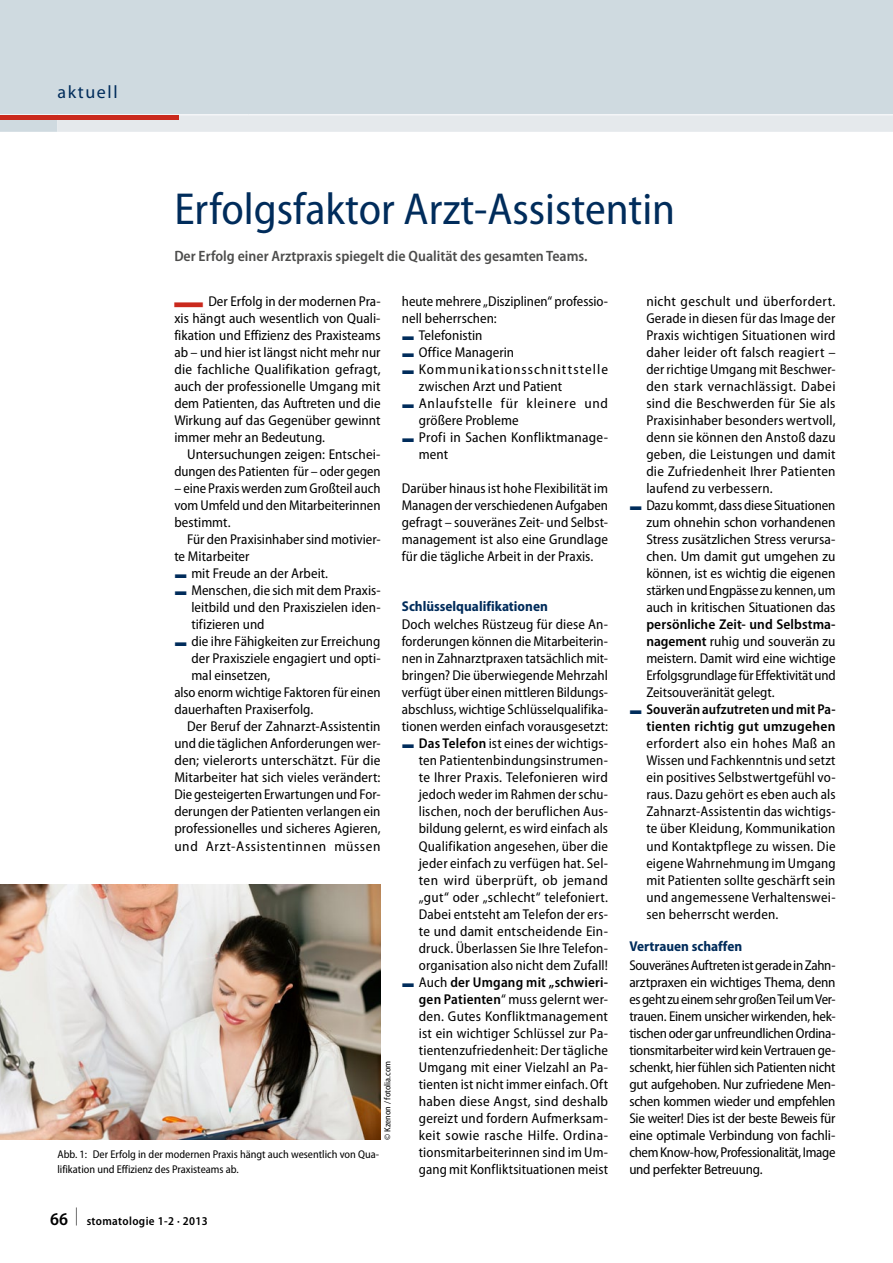
<style>
.page{position:relative;width:893px;height:1263px;background:#fff}
.page>*{position:absolute;margin:0;border:0;box-sizing:border-box;transform-origin:0 0}
._01_pw_head_gross{font:semi-condensed 45px "Myriad Pro";color:#002c5b}
._01_pw_Kopfzeile{font:18px "Myriad Pro";letter-spacing:.09em;color:#002c5b}
.t1{font:600 semi-condensed 18px "Myriad Pro";color:#000}
._01_pw_vorspann{font:600 semi-condensed 15px "Myriad Pro";color:#4d4d4c}
._01_pw_Aufzählung{font:semi-condensed 14.25px/17px "Myriad Pro";letter-spacing:.005em;color:#000;text-align:justify}
._01_pw_Fliesstext_oh{font:semi-condensed 14.25px/17px "Myriad Pro";color:#000;text-align:justify}
._01_pw_Fliesstext_mi{font:semi-condensed 14.25px/17px "Myriad Pro";color:#000;text-align:justify}
._01_pw_Fliesstext_An{font:semi-condensed 14.25px/17px "Myriad Pro";letter-spacing:.005em;color:#000;text-align:justify}
._01_pw_Aufzählung-2{font:semi-condensed 14.25px/17px "Myriad Pro";letter-spacing:.065em;color:#000}
._01_pw_Aufzählung-3{font:semi-condensed 14.25px/17px "Myriad Pro";letter-spacing:.045em;color:#000}
._01_pw_zwischenHead1{font:700 semi-condensed 14.25px "Myriad Pro";color:#002c5b}
.t2{font:600 semi-condensed 12px "Myriad Pro";letter-spacing:.03em;color:#000}
._02_pw_bildunterschr{font:semi-condensed 11.25px/15px "Myriad Pro";color:#000}
._02_pw_quelle{font:semi-condensed 9px "Myriad Pro";color:#000}
.s1{font-family:"Arial";font-stretch:normal;font-size:24.9px;color:#ca291d}
.s2{font-family:"S Buttons";font-stretch:normal;color:#002c5b}
.s3{font-weight:600}
</style>
<div class="page">
<img style="left:0;top:884px;width:381px;height:256px">
<div style="left:0;top:0;width:893px;height:132px;background:#cfdae0"></div>
<div style="left:57px;top:115px;width:836px;height:17px;background:#e5e9ec"></div>
<hr style="left:0;top:114px;width:57px;height:1px;background:#fff">
<hr style="left:57px;top:114px;width:192px;height:1px;background:#fff">
<hr style="left:249px;top:114px;width:644px;height:1px;background:#fff">
<div style="left:0;top:115px;width:179px;height:5px;background:#ca291d"></div>
<p class="_01_pw_Kopfzeile" style="left:57px;top:81px;width:62px">aktuell</p>
<p class="_01_pw_head_gross" style="left:174px;top:185px;width:502px">Erfolgsfaktor Arzt-Assistentin</p>
<p class="_01_pw_vorspann" style="left:174px;top:247px;width:415px">Der Erfolg einer Arztpraxis spiegelt die Qualität des gesamten Teams.</p>
<p class="_01_pw_Fliesstext_An" style="left:174px;top:293px;width:208px"><span class="s1">▬</span> Der Erfolg in der modernen Pra&shy;xis hängt auch wesentlich von Quali&shy;fikation und Effizienz des Praxisteams ab – und hier ist längst nicht mehr nur die fachliche Qualifikation gefragt, auch der professionelle Umgang mit dem Patienten, das Auftreten und die Wirkung auf das Gegenüber gewinnt immer mehr an Bedeutung.</p>
<p class="_01_pw_Fliesstext_mi" style="left:174px;top:446px;width:208px;text-align:right">Untersuchungen zeigen: Entschei&shy;dungen des Patienten für – oder gegen</p>
<p class="_01_pw_Fliesstext_mi" style="left:174px;top:480px;width:208px">– eine Praxis werden zum Großteil auch vom Umfeld und den Mitarbeiterinnen bestimmt.</p>
<p class="_01_pw_Fliesstext_mi" style="left:174px;top:531px;width:208px;text-indent:13px">Für den Praxisinhaber sind motivier&shy;te Mitarbeiter</p>
<p class="_01_pw_Aufzählung" style="left:174px;top:565px;width:155px"><span class="s2">F</span> mit Freude an der Arbeit.</p>
<p class="_01_pw_Aufzählung" style="left:191px;top:582px;width:191px;text-indent:-17px"><span class="s2">F</span> Menschen, die sich mit dem Praxis&shy;leitbild und den Praxiszielen iden&shy;tifizieren und</p>
<p class="_01_pw_Aufzählung" style="left:191px;top:633px;width:191px;text-indent:-17px"><span class="s2">F</span> die ihre Fähigkeiten zur Erreichung der Praxisziele engagiert und opti&shy;mal einsetzen,</p>
<p class="_01_pw_Fliesstext_oh" style="left:174px;top:684px;width:208px">also enorm wichtige Faktoren für einen dauerhaften Praxiserfolg.</p>
<p class="_01_pw_Fliesstext_mi" style="left:174px;top:718px;width:208px;text-indent:13px">Der Beruf der Zahnarzt-Assistentin und die täglichen Anforderungen wer&shy;den; vielerorts unterschätzt. Für die Mitarbeiter hat sich vieles verändert:<br>Die gesteigerten Erwartungen und For&shy;derungen der Patienten verlangen ein professionelles und sicheres Agieren, und Arzt-Assistentinnen müssen</p>
<p class="_01_pw_Fliesstext_mi" style="left:402px;top:293px;width:208px">heute mehrere „Disziplinen“ professio&shy;nell beherrschen:</p>
<p class="_01_pw_Aufzählung" style="left:402px;top:327px;width:82px"><span class="s2">F</span> Telefonistin</p>
<p class="_01_pw_Aufzählung" style="left:402px;top:344px;width:114px"><span class="s2">F</span> Office Managerin</p>
<p class="_01_pw_Aufzählung-2" style="left:419px;top:361px;width:191px;text-indent:-17px"><span class="s2">F</span> Kommunikationsschnittstelle zwischen Arzt und Patient</p>
<p class="_01_pw_Aufzählung-3" style="left:419px;top:395px;width:191px;text-indent:-17px"><span class="s2">F</span> Anlaufstelle für kleinere und größere Probleme</p>
<p class="_01_pw_Aufzählung" style="left:419px;top:429px;width:191px;text-indent:-17px"><span class="s2">F</span> Profi in Sachen Konfliktmanage&shy;ment</p>
<p class="_01_pw_Fliesstext_oh" style="left:402px;top:480px;width:208px">Darüber hinaus ist hohe Flexibilität im Managen der verschiedenen Aufgaben gefragt – souveränes Zeit- und Selbst&shy;management ist also eine Grundlage für die tägliche Arbeit in der Praxis.</p>
<p class="_01_pw_zwischenHead1" style="left:402px;top:598px;width:148px">Schlüsselqualifikationen</p>
<p class="_01_pw_Fliesstext_oh" style="left:402px;top:616px;width:208px">Doch welches Rüstzeug für diese An&shy;forderungen können die Mitarbeiterin&shy;nen in Zahnarztpraxen tatsächlich mit&shy;bringen? Die überwiegende Mehrzahl verfügt über einen mittleren Bildungs&shy;abschluss, wichtige Schlüsselqualifika&shy;tionen werden einfach vorausgesetzt:</p>
<p class="_01_pw_Aufzählung" style="left:419px;top:735px;width:191px;text-indent:-17px"><span class="s2">F</span> <span class="s3">Das Telefon</span> ist eines der wichtigs&shy;ten Patientenbindungsinstrumen&shy;te Ihrer Praxis. Telefonieren wird jedoch weder im Rahmen der schu&shy;lischen, noch der beruflichen Aus&shy;bildung gelernt, es wird einfach als Qualifikation angesehen, über die jeder einfach zu verfügen hat. Sel&shy;ten wird überprüft, ob jemand „gut“ oder „schlecht“ telefoniert.<br>Dabei entsteht am Telefon der ers&shy;te und damit entscheidende Ein&shy;druck. Überlassen Sie Ihre Telefon&shy;organisation also nicht dem Zufall!</p>
<p class="_01_pw_Aufzählung" style="left:419px;top:974px;width:191px;text-indent:-17px"><span class="s2">F</span> Auch <span class="s3">der Umgang mit „schwieri&shy;gen Patienten</span>“ muss gelernt wer&shy;den. Gutes Konfliktmanagement ist ein wichtiger Schlüssel zur Pa&shy;tientenzufriedenheit: Der tägliche Umgang mit einer Vielzahl an Pa&shy;tienten ist nicht immer einfach. Oft haben diese Angst, sind deshalb gereizt und fordern Aufmerksam&shy;keit sowie rasche Hilfe. Ordina&shy;tionsmitarbeiterinnen sind im Um&shy;gang mit Konfliktsituationen meist</p>
<p class="_01_pw_Aufzählung" style="left:646px;top:293px;width:191px">nicht geschult und überfordert.<br>Gerade in diesen für das Image der Praxis wichtigen Situationen wird daher leider oft falsch reagiert – der richtige Umgang mit Beschwer&shy;den stark vernachlässigt. Dabei sind die Beschwerden für Sie als Praxisinhaber besonders wertvoll, denn sie können den Anstoß dazu geben, die Leistungen und damit die Zufriedenheit Ihrer Patienten laufend zu verbessern.</p>
<p class="_01_pw_Aufzählung" style="left:646px;top:497px;width:191px;text-indent:-17px"><span class="s2">F</span> Dazu kommt, dass diese Situationen zum ohnehin schon vorhandenen Stress zusätzlichen Stress verursa&shy;chen. Um damit gut umgehen zu können, ist es wichtig die eigenen stärken und Engpässe zu kennen, um auch in kritischen Situationen das <span class="s3">persönliche Zeit- und Selbstma&shy;nagement</span> ruhig und souverän zu meistern. Damit wird eine wichtige Erfolgsgrundlage für Effektivität und Zeitsouveränität gelegt.</p>
<p class="_01_pw_Aufzählung" style="left:646px;top:701px;width:191px;text-indent:-17px"><span class="s2">F</span> <span class="s3">Souverän aufzutreten undmit Pa&shy;tienten richtig gut umzugehen </span>erfordert also ein hohes Maß an Wissen und Fachkenntnis und setzt ein positives Selbstwertgefühl vo&shy;raus. Dazu gehört es eben auch als Zahnarzt-Assistentin das wichtigs&shy;te über Kleidung, Kommunikation und Kontaktpflege zu wissen. Die eigene Wahrnehmung im Umgang mit Patienten sollte geschärft sein und angemessene Verhaltenswei&shy;sen beherrscht werden.</p>
<p class="_01_pw_zwischenHead1" style="left:629px;top:938px;width:114px">Vertrauen schaffen</p>
<p class="_01_pw_Fliesstext_oh" style="left:629px;top:957px;width:208px">Souveränes Auftreten ist gerade in Zahn&shy;arztpraxen ein wichtiges Thema, denn es geht zu einem sehr großen Teil um Ver&shy;trauen. Einem unsicher wirkenden, hek&shy;tischen oder gar unfreundlichen Ordina&shy;tionsmitarbeiter wird kein Vertrauen ge&shy;schenkt, hier fühlen sich Patienten nicht gut aufgehoben. Nur zufriedene Men&shy;schen kommen wieder und empfehlen Sie weiter! Dies ist der beste Beweis für eine optimale Verbindung von fachli&shy;chem Know-how, Professionalität, Image und perfekter Betreuung.</p>
<p class="_02_pw_quelle" style="left:383px;top:1140px;width:80px;rotate:-90deg">© Kzenon / fotolia.com</p>
<p class="_02_pw_bildunterschr" style="left:57px;top:1147px;width:323px">Abb. 1: Der Erfolg in der modernen Praxis hängt auch wesentlich von Qua&shy;lifikation und Effizienz des Praxisteams ab.</p>
<p class="t1" style="left:50px;top:1209px;width:19px">66</p>
<p class="t2" style="left:76px;top:1214px;width:133px"><sup>|</sup> stomatologie 1-2 · 2013</p>
</div>
